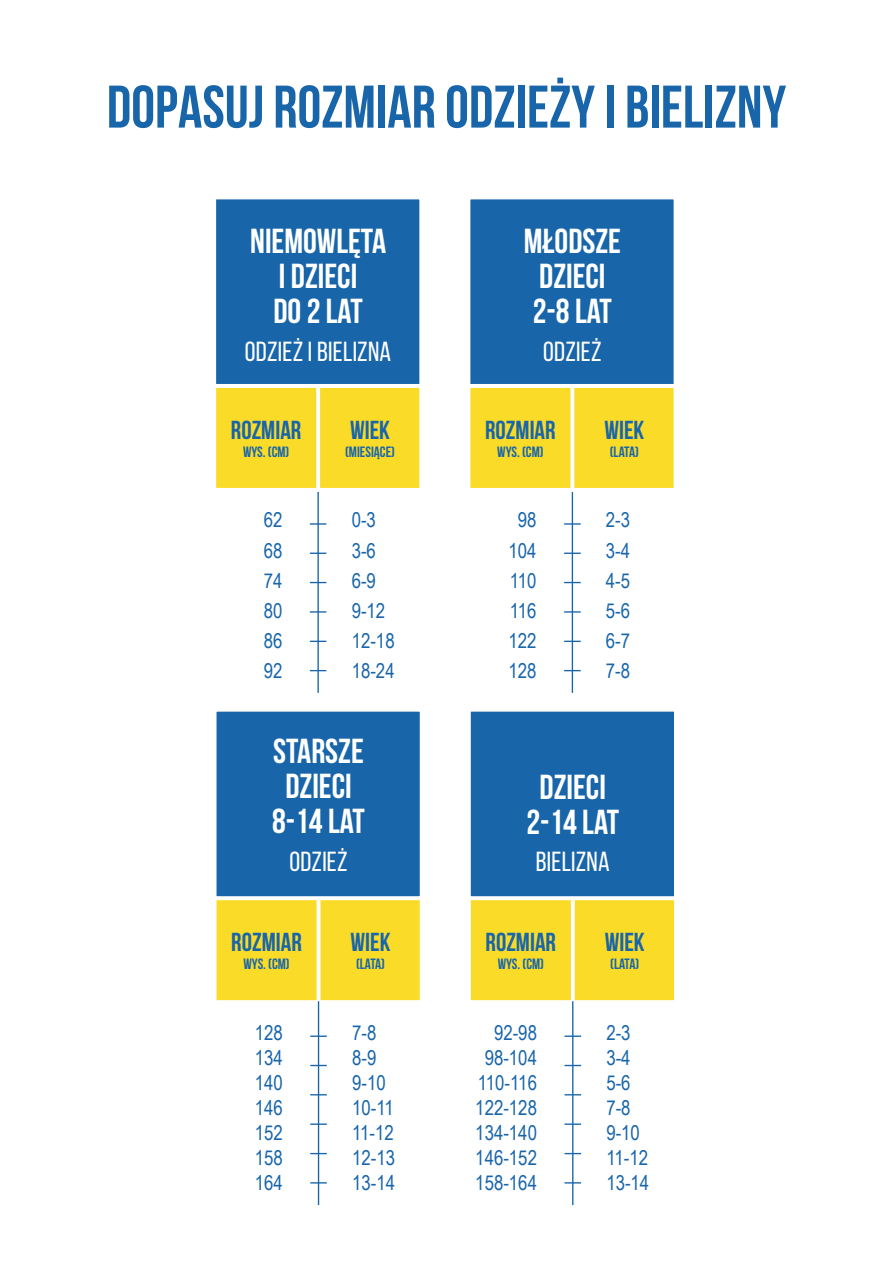
<style>
.page{position:relative;width:893px;height:1263px;background:#fff}
.page>*{position:absolute;margin:0;border:0;box-sizing:border-box;transform-origin:0 0}
.t1{font:700 60px "Bebas Neue";color:#1865aa}
.t2{font:700 34.65px/34.7px "Bebas Neue";color:#fff;text-align:center}
.t3{font:27.6px "Bebas Neue";letter-spacing:.01em;color:#fff}
.t4{font:700 25.95px "Bebas Neue";color:#1865aa}
.t5{font:20.55px/25px "Arial Narrow";color:#1865aa;text-align:justify}
.t6{font:700 15px "Bebas Neue";color:#1865aa}
</style>
<div class="page">
<hr style="left:317px;top:472px;width:2px;height:221px;background:#1865aa">
<div style="left:311px;top:384px;width:112px;height:108px;background:#fadc28;border:4px solid #fff"></div>
<div style="left:212px;top:384px;width:108px;height:108px;background:#fadc28;border:4px solid #fff"></div>
<div style="left:212px;top:195px;width:211px;height:193px;background:#1865aa;border:4px solid #fff"></div>
<svg style="left:310px;top:523px;width:16px;height:2px"></svg>
<svg style="left:310px;top:553px;width:16px;height:1px"></svg>
<svg style="left:310px;top:582px;width:16px;height:1px"></svg>
<svg style="left:310px;top:611px;width:16px;height:2px"></svg>
<svg style="left:310px;top:641px;width:16px;height:1px"></svg>
<svg style="left:310px;top:670px;width:16px;height:1px"></svg>
<div style="left:311px;top:896px;width:113px;height:108px;background:#fadc28;border:4px solid #fff"></div>
<div style="left:213px;top:896px;width:107px;height:108px;background:#fadc28;border:4px solid #fff"></div>
<div style="left:213px;top:708px;width:211px;height:192px;background:#1865aa;border:4px solid #fff"></div>
<hr style="left:318px;top:1001px;width:1px;height:204px;background:#1865aa">
<svg style="left:310px;top:1035px;width:17px;height:2px"></svg>
<svg style="left:310px;top:1065px;width:17px;height:1px"></svg>
<svg style="left:310px;top:1094px;width:17px;height:1px"></svg>
<svg style="left:310px;top:1123px;width:17px;height:2px"></svg>
<svg style="left:310px;top:1153px;width:17px;height:1px"></svg>
<svg style="left:310px;top:1182px;width:17px;height:1px"></svg>
<hr style="left:572px;top:472px;width:1px;height:221px;background:#1865aa">
<div style="left:565px;top:384px;width:112px;height:108px;background:#fadc28;border:4px solid #fff"></div>
<div style="left:466px;top:384px;width:108px;height:108px;background:#fadc28;border:4px solid #fff"></div>
<div style="left:466px;top:195px;width:211px;height:193px;background:#1865aa;border:4px solid #fff"></div>
<svg style="left:564px;top:523px;width:17px;height:2px"></svg>
<svg style="left:564px;top:553px;width:17px;height:1px"></svg>
<svg style="left:564px;top:582px;width:17px;height:1px"></svg>
<svg style="left:564px;top:611px;width:17px;height:2px"></svg>
<svg style="left:564px;top:641px;width:17px;height:1px"></svg>
<svg style="left:564px;top:670px;width:17px;height:1px"></svg>
<div style="left:565px;top:896px;width:113px;height:108px;background:#fadc28;border:4px solid #fff"></div>
<div style="left:467px;top:896px;width:108px;height:108px;background:#fadc28;border:4px solid #fff"></div>
<div style="left:467px;top:708px;width:211px;height:192px;background:#1865aa;border:4px solid #fff"></div>
<hr style="left:572px;top:1001px;width:1px;height:204px;background:#1865aa">
<svg style="left:564px;top:1035px;width:17px;height:2px"></svg>
<svg style="left:564px;top:1065px;width:17px;height:1px"></svg>
<svg style="left:564px;top:1094px;width:17px;height:1px"></svg>
<svg style="left:564px;top:1123px;width:17px;height:2px"></svg>
<svg style="left:564px;top:1153px;width:17px;height:1px"></svg>
<svg style="left:564px;top:1182px;width:17px;height:1px"></svg>
<h1 class="t1" style="left:107px;top:74px;width:681px">DOPASUJ ROZMIAR ODZIEŻY I BIELIZNY</h1>
<h2 class="t2" style="left:250px;top:223px;width:137px">NIEMOWLĘTA<br>I DZIECI<br>DO 2 LAT</h2>
<h3 class="t3" style="left:245px;top:337px;width:148px">ODZIEŻ I BIELIZNA</h3>
<p class="t4" style="left:231px;top:416px;width:72px">ROZMIAR</p>
<p class="t6" style="left:243px;top:443px;width:48px">WYS. (CM)</p>
<p class="t4" style="left:350px;top:416px;width:41px">WIEK</p>
<p class="t6" style="left:345px;top:443px;width:51px">(MIESIĄCE)</p>
<p class="t5" style="left:264px;top:504px;width:20px;line-height:30.2px">62<br>68<br>74<br>80<br>86<br>92</p>
<p class="t5" style="left:352px;top:504px;width:44px;line-height:30.2px;text-align:left">0-3<br>3-6<br>6-9<br>9-12<br>12-18<br>18-24</p>
<h2 class="t2" style="left:272px;top:733px;width:94px">STARSZE<br>DZIECI<br>8-14 LAT</h2>
<h3 class="t3" style="left:289px;top:847px;width:60px">ODZIEŻ</h3>
<p class="t4" style="left:231px;top:928px;width:72px">ROZMIAR</p>
<p class="t6" style="left:243px;top:956px;width:48px">WYS. (CM)</p>
<p class="t4" style="left:351px;top:928px;width:41px">WIEK</p>
<p class="t6" style="left:356px;top:956px;width:31px">(LATA)</p>
<p class="t5" style="left:255px;top:1019px;width:30px">128<br>134<br>140<br>146<br>152<br>158<br>164</p>
<p class="t5" style="left:352px;top:1019px;width:44px;text-align:left">7-8<br>8-9<br>9-10<br>10-11<br>11-12<br>12-13<br>13-14</p>
<h2 class="t2" style="left:524px;top:223px;width:99px;text-align:left">MŁODSZE<br>DZIECI<br>2-8 LAT</h2>
<h3 class="t3" style="left:543px;top:337px;width:60px">ODZIEŻ</h3>
<p class="t4" style="left:485px;top:416px;width:72px">ROZMIAR</p>
<p class="t6" style="left:497px;top:443px;width:48px">WYS. (CM)</p>
<p class="t4" style="left:604px;top:416px;width:41px">WIEK</p>
<p class="t6" style="left:610px;top:443px;width:31px">(LATA)</p>
<p class="t5" style="left:509px;top:504px;width:30px;line-height:30.2px;text-align:center">98<br>104<br>110<br>116<br>122<br>128</p>
<p class="t5" style="left:606px;top:504px;width:26px;line-height:30.2px">2-3<br>3-4<br>4-5<br>5-6<br>6-7<br>7-8</p>
<h2 class="t2" style="left:526px;top:769px;width:94px">DZIECI<br>2-14 LAT</h2>
<h3 class="t3" style="left:536px;top:847px;width:76px">BIELIZNA</h3>
<p class="t4" style="left:486px;top:928px;width:72px">ROZMIAR</p>
<p class="t6" style="left:498px;top:956px;width:48px">WYS. (CM)</p>
<p class="t4" style="left:605px;top:928px;width:41px">WIEK</p>
<p class="t6" style="left:610px;top:956px;width:31px">(LATA)</p>
<p class="t5" style="left:475px;top:1019px;width:63px;text-align:right">92-98<br>98-104<br>110-116<br>122-128<br>134-140<br>146-152<br>158-164</p>
<p class="t5" style="left:606px;top:1019px;width:44px;text-align:left">2-3<br>3-4<br>5-6<br>7-8<br>9-10<br>11-12<br>13-14</p>
</div>
